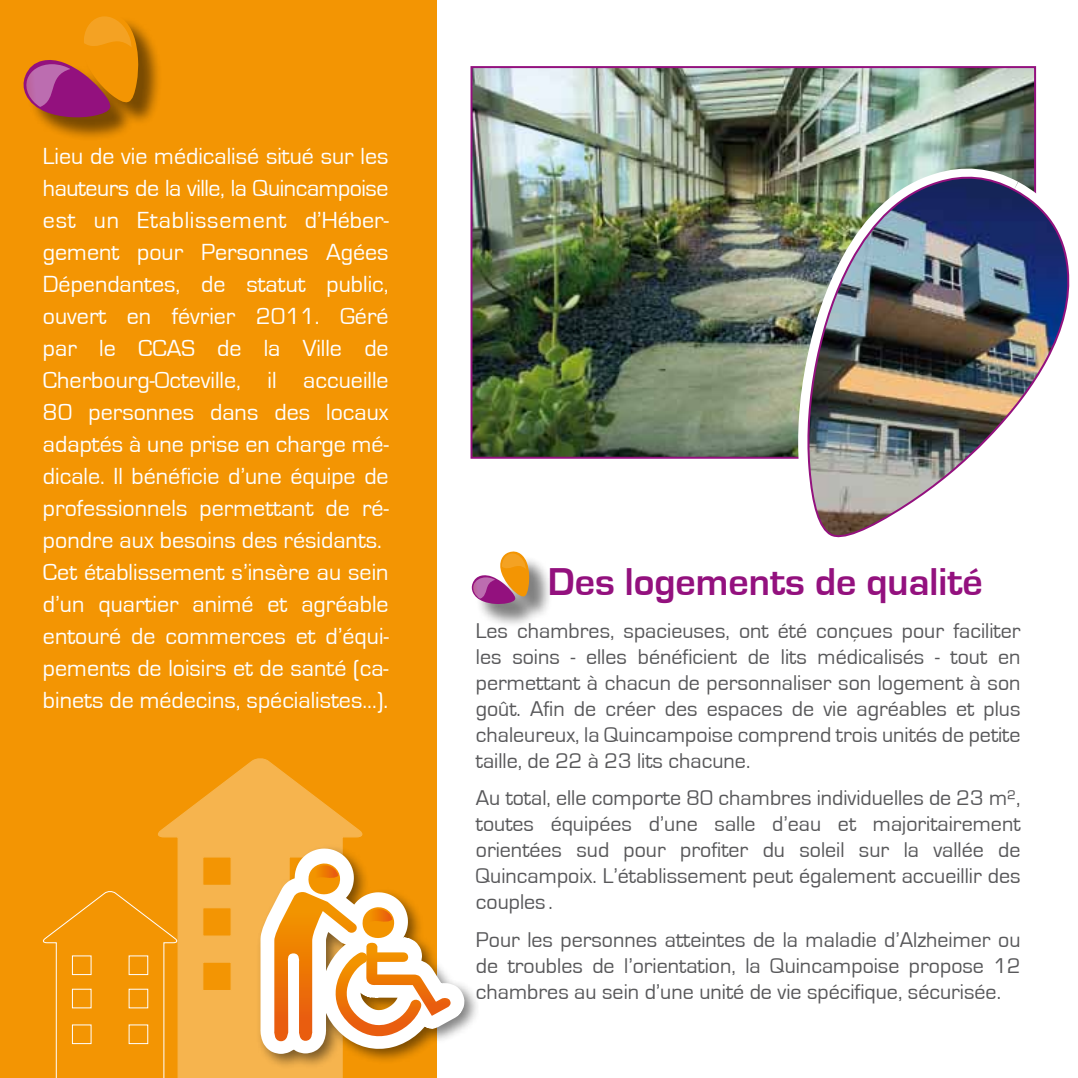
<style>
.page{position:relative;width:1078px;height:1078px;background:#fff}
.page>*{position:absolute;margin:0;border:0;box-sizing:border-box;transform-origin:0 0}
.t1{font:700 40px "Eurostile";color:#93117e}
.t2{font:24px/32px "Eurostile";color:#fff}
.t3{font:22px/26px "Eurostile";color:#58585a;text-align:justify}
</style>
<div class="page">
<img style="left:470px;top:66px;width:566px;height:393px">
<div style="left:0;top:0;width:436px;height:1077px;background:#f39503"></div>
<img style="left:785px;top:163px;width:252px;height:296px">
<img style="left:806px;top:174px;width:264px;height:364px">
<div style="left:27px;top:16px;width:135px;height:126px;background:#000;opacity:.5"></div>
<svg style="left:23px;top:16px;width:117px;height:104px"></svg>
<svg style="left:42px;top:891px;width:114px;height:186px"></svg>
<svg style="left:156px;top:758px;width:205px;height:319px"></svg>
<div style="left:255px;top:843px;width:225px;height:227px;background:#000;opacity:.5"></div>
<svg style="left:228px;top:831px;width:4px;height:237px"></svg>
<svg style="left:247px;top:831px;width:224px;height:246px"></svg>
<div style="left:474px;top:554px;width:79px;height:73px;background:#000;opacity:.5"></div>
<svg style="left:471px;top:551px;width:59px;height:54px"></svg>
<p class="t2" style="left:43px;top:140px;width:347px">Lieu de vie médicalisé situé sur les hauteurs de la ville, la Quincampoise est un Etablissement d’Héber&shy;gement pour Personnes Agées<br>Dépendantes, de statut public, ouvert en février 2011. Géré par le CCAS de la Ville de<br>Cherbourg-Octeville, il accueille<br>80 personnes dans des locaux adaptés à une prise en charge mé&shy;dicale. Il bénéficie d’une équipe de professionnels permettant de ré&shy;pondre aux besoins des résidants.<br>Cet établissement s’insère au sein d’un quartier animé et agréable entouré de commerces et d’équi&shy;pements de loisirs et de santé (ca&shy;binets de médecins, spécialistes…).</p>
<h1 class="t1" style="left:548px;top:559px;width:436px">Des logements de qualité</h1>
<p class="t3" style="left:476px;top:617px;width:546px">Les chambres, spacieuses, ont été conçues pour faciliter les soins - elles bénéficient de lits médicalisés - tout en permettant à chacun de personnaliser son logement à son goût. Afin de créer des espaces de vie agréables et plus chaleureux, la Quincampoise comprend trois unités de petite taille, de 22 à 23 lits chacune.</p>
<p class="t3" style="left:476px;top:785px;width:546px">Au total, elle comporte 80 chambres individuelles de 23 m², toutes équipées d’une salle d’eau et majoritairement orientées sud pour profiter du soleil sur la vallée de Quincampoix. L’établissement peut également accueillir des couples .</p>
<p class="t3" style="left:476px;top:926px;width:546px">Pour les personnes atteintes de la maladie d’Alzheimer ou de troubles de l’orientation, la Quincampoise propose 12 chambres au sein d’une unité de vie spécifique, sécurisée.</p>
</div>
